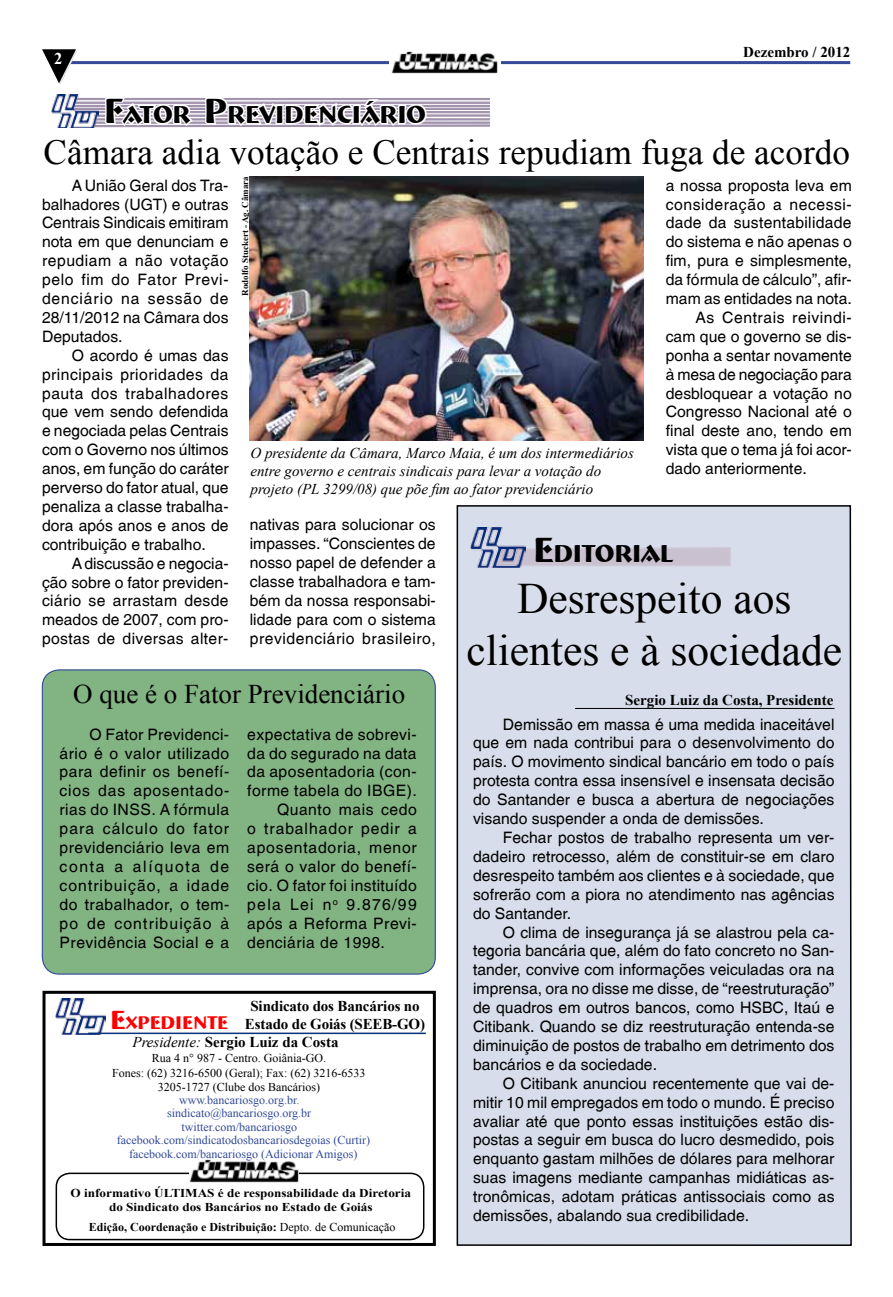
<style>
.page{position:relative;width:893px;height:1297px;background:#fff}
.page>*{position:absolute;margin:0;border:0;box-sizing:border-box;transform-origin:0 0}
.t1{font:43.5px/52.2px "Times New Roman";color:#000;text-align:center}
.t2{font:35.25px "Times New Roman";color:#000}
.t3{font:27px "Times New Roman";color:#000}
.t4{font:700 25.2px "Bremen BT";color:#000}
.t5{font:700 18.9px "Bremen BT";color:#f00}
.t6{font:700 16.5px "Times New Roman";color:#fff}
.t7{font:15.75px/18.9px "Switzerland Plain";color:#000;text-align:justify}
.t8{font:15.75px "Switzerland Plain";letter-spacing:.03em;color:#000}
.t9{font:15.75px "Switzerland Plain";letter-spacing:.02em;color:#000}
.t10{font:15.75px "Switzerland Plain";letter-spacing:.035em;color:#000}
.t11{font:15.75px "Switzerland Plain";letter-spacing:.045em;color:#000}
.t12{font:15.75px "Switzerland Plain";letter-spacing:.055em;color:#000}
.t13{font:15.75px "Switzerland Plain";letter-spacing:.08em;color:#000}
.t14{font:italic 15px/18px "Times New Roman";color:#000}
.t15{font:700 15px/18px "Times New Roman";color:#000;text-align:center}
.t16{font:12px "Times New Roman";color:#324a97}
.t17{font:12px/14.4px "Times New Roman";color:#000;text-align:center}
.t18{font:700 12px/14.4px "Times New Roman";color:#000;text-align:center;scale:1.1 1}
.t19{font:700 12px "Times New Roman";color:#000}
.t20{font:700 9px "Times New Roman";color:#000}
.s1{font-size:36px}
.s2{font-size:27px}
.s3{font-weight:400;font-style:italic}
.s4{font-weight:400}
</style>
<div class="page">
<hr style="left:70px;top:61px;width:780px;height:3px;background:#324a97">
<svg style="left:389px;top:61px;width:112px;height:7px"></svg>
<svg style="left:42px;top:49px;width:35px;height:36px"></svg>
<img style="left:391px;top:51px;width:106px;height:23px">
<div style="left:42px;top:670px;width:393px;height:304px;background:#82b382;border-radius:17px"></div>
<div style="left:42px;top:669px;width:394px;height:306px;border:1px solid #324a97;border-radius:17px"></div>
<div style="left:456px;top:505px;width:396px;height:741px;background:#d8ddeb"></div>
<svg style="left:526px;top:546px;width:206px;height:21px"></svg>
<img style="left:470px;top:528px;width:56px;height:40px">
<hr style="left:575px;top:708px;width:259px;height:1px;background:#000">
<div style="left:43px;top:991px;width:393px;height:255px;border:3px solid #000"></div>
<div style="left:56px;top:1172px;width:368px;height:68px;border:2px solid #000;border-radius:14px"></div>
<img style="left:55px;top:998px;width:50px;height:36px">
<img style="left:190px;top:1159px;width:109px;height:24px">
<hr style="left:88px;top:1032px;width:338px;height:2px;background:#002f79">
<svg style="left:98px;top:97px;width:392px;height:31px"></svg>
<img style="left:52px;top:94px;width:46px;height:34px">
<img style="left:250px;top:176px;width:394px;height:265px">
<p class="t6" style="left:54px;top:47px;width:10px">2</p>
<p class="t15" style="left:743px;top:43px;width:109px">Dezembro / 2012</p>
<h3 class="t4" style="left:104px;top:99px;width:324px"><span class="s1">F</span>ATOR <span class="s1">P</span>REVIDENCIÁRIO</h3>
<h2 class="t2" style="left:44px;top:128px;width:808px">Câmara adia votação e Centrais repudiam fuga de acordo</h2>
<p class="t7" style="left:42px;top:176px;width:188px;text-indent:30px">A União Geral dos Tra&shy;balhadores (UGT) e outras Centrais Sindicais emitiram nota em que denunciam e repudiam a não votação pelo fim do Fator Previ&shy;denciário na sessão de 28/11/2012 na Câmara dos Deputados.</p>
<p class="t7" style="left:42px;top:346px;width:188px;text-indent:30px">O acordo é umas das principais prioridades da pauta dos trabalhadores que vem sendo defendida e negociada pelas Centrais com o Governo nos últimos anos, em função do caráter perverso do fator atual, que penaliza a classe trabalha&shy;dora após anos e anos de contribuição e trabalho.</p>
<p class="t7" style="left:42px;top:554px;width:188px;text-indent:30px">A discussão e negocia&shy;ção sobre o fator previden&shy;ciário se arrastam desde meados de 2007, com pro&shy;postas de diversas alter-</p>
<p class="t20" style="left:239px;top:296px;width:121px;rotate:-90deg">Rodolfo Stuckert - Ag. Câmara</p>
<p class="t7" style="left:666px;top:176px;width:188px">a nossa proposta leva em</p>
<p class="t10" style="left:666px;top:195px;width:188px">consideração a necessi-</p>
<p class="t7" style="left:666px;top:213px;width:187px">dade da sustentabilidade</p>
<p class="t7" style="left:666px;top:232px;width:188px">do sistema e não apenas o</p>
<p class="t7" style="left:666px;top:251px;width:188px">fim, pura e simplesmente,</p>
<p class="t7" style="left:666px;top:270px;width:188px">da fórmula de cálculo”, afir-</p>
<p class="t7" style="left:666px;top:289px;width:188px">mam as entidades na nota.</p>
<p class="t10" style="left:695px;top:308px;width:158px">As Centrais reivindi-</p>
<p class="t7" style="left:666px;top:327px;width:188px">cam que o governo se dis-</p>
<p class="t7" style="left:666px;top:346px;width:188px">ponha a sentar novamente</p>
<p class="t7" style="left:666px;top:365px;width:188px">à mesa de negociação para</p>
<p class="t7" style="left:666px;top:383px;width:188px">desbloquear a votação no</p>
<p class="t7" style="left:666px;top:402px;width:188px">Congresso Nacional até o</p>
<p class="t7" style="left:666px;top:421px;width:188px">final deste ano, tendo em</p>
<p class="t7" style="left:666px;top:440px;width:188px">vista que o tema já foi acor-</p>
<p class="t7" style="left:666px;top:459px;width:143px">dado anteriormente.</p>
<p class="t14" style="left:250px;top:444px;width:385px">O presidente da Câmara, Marco Maia, é um dos intermediários entre governo e centrais sindicais para levar a votação do projeto (PL 3299/08) que põe fim ao fator previdenciário</p>
<p class="t7" style="left:250px;top:515px;width:188px">nativas para solucionar os impasses. “Conscientes de nosso papel de defender a classe trabalhadora e tam&shy;bém da nossa responsabi&shy;lidade para com o sistema previdenciário brasileiro,</p>
<h3 class="t3" style="left:73px;top:676px;width:334px">O que é o Fator Previdenciário</h3>
<h3 class="t4" style="left:533px;top:538px;width:141px"><span class="s1">E</span>DITORIAL</h3>
<h1 class="t1" style="left:466px;top:572px;width:377px">Desrespeito aos clientes e à sociedade</h1>
<p class="t15" style="left:625px;top:690px;width:210px">Sergio Luiz da Costa, Presidente</p>
<p class="t7" style="left:60px;top:724px;width:171px;text-indent:30px">O Fator Previdenci&shy;ário é o valor utilizado para definir os benefí&shy;cios das aposentado&shy;rias do INSS. A fórmula para cálculo do fator previdenciário leva em conta a alíquota de contribuição, a idade do trabalhador, o tem&shy;po de contribuição à Previdência Social e a</p>
<p class="t8" style="left:247px;top:725px;width:171px">expectativa de sobrevi-</p>
<p class="t9" style="left:247px;top:744px;width:171px">da do segurado na data</p>
<p class="t8" style="left:247px;top:762px;width:171px">da aposentadoria (con-</p>
<p class="t8" style="left:247px;top:781px;width:171px">forme tabela do IBGE).</p>
<p class="t8" style="left:277px;top:800px;width:141px">Quanto mais cedo</p>
<p class="t12" style="left:247px;top:819px;width:171px">o trabalhador pedir a</p>
<p class="t11" style="left:247px;top:838px;width:171px">aposentadoria, menor</p>
<p class="t8" style="left:247px;top:857px;width:171px">será o valor do benefí-</p>
<p class="t9" style="left:247px;top:876px;width:171px">cio. O fator foi instituído</p>
<p class="t13" style="left:247px;top:895px;width:171px">pela Lei n<sup>o</sup> 9.876/99</p>
<p class="t8" style="left:247px;top:914px;width:171px">após a Reforma Previ-</p>
<p class="t8" style="left:247px;top:933px;width:139px">denciária de 1998.</p>
<p class="t15" style="left:245px;top:997px;width:182px">Sindicato dos Bancários no<br>Estado de Goiás (SEEB-GO)</p>
<p class="t5" style="left:110px;top:1011px;width:119px"><span class="s2">E</span>XPEDIENTE</p>
<p class="t15" style="left:133px;top:1033px;width:208px"><span class="s3">Presidente:</span> Sergio Luiz da Costa</p>
<p class="t17" style="left:112px;top:1051px;width:255px">Rua 4 n° 987 - Centro. Goiânia-GO.<br>Fones: (62) 3216-6500 (Geral); Fax: (62) 3216-6533<br>3205-1727 (Clube dos Bancários)</p>
<p class="t16" style="left:179px;top:1091px;width:122px">www.bancariosgo.org.br.</p>
<p class="t16" style="left:167px;top:1105px;width:146px">sindicato@bancariosgo.org.br</p>
<p class="t16" style="left:181px;top:1118px;width:117px">twitter.com/bancariosgo</p>
<p class="t16" style="left:117px;top:1132px;width:255px">facebook.com/sindicatodosbancariosdegoias (Curtir)</p>
<p class="t16" style="left:129px;top:1145px;width:230px">facebook.com/bancariosgo (Adicionar Amigos)</p>
<p class="t18" style="left:71px;top:1185px;width:311px">O informativo ÚLTIMAS é de responsabilidade da Diretoria do Sindicato dos Bancários no Estado de Goiás</p>
<p class="t19" style="left:89px;top:1218px;width:308px">Edição, Coordenação e Distribuição: <span class="s4">Depto. de Comunicação</span></p>
<p class="t7" style="left:473px;top:714px;width:363px;text-indent:30px">Demissão em massa é uma medida inaceitável que em nada contribui para o desenvolvimento do país. O movimento sindical bancário em todo o país protesta contra essa insensível e insensata decisão do Santander e busca a abertura de negociações visando suspender a onda de demissões.</p>
<p class="t7" style="left:473px;top:828px;width:363px;text-indent:30px">Fechar postos de trabalho representa um ver&shy;dadeiro retrocesso, além de constituir-se em claro desrespeito também aos clientes e à sociedade, que sofrerão com a piora no atendimento nas agências do Santander.</p>
<p class="t7" style="left:473px;top:922px;width:363px;text-indent:30px">O clima de insegurança já se alastrou pela ca&shy;tegoria bancária que, além do fato concreto no San&shy;tander, convive com informações veiculadas ora na imprensa, ora no disse me disse, de “reestruturação” de quadros em outros bancos, como HSBC, Itaú e Citibank. Quando se diz reestruturação entenda-se diminuição de postos de trabalho em detrimento dos bancários e da sociedade.</p>
<p class="t7" style="left:473px;top:1073px;width:363px;text-indent:30px">O Citibank anunciou recentemente que vai de&shy;mitir 10 mil empregados em todo o mundo. É preciso avaliar até que ponto essas instituições estão dis&shy;postas a seguir em busca do lucro desmedido, pois enquanto gastam milhões de dólares para melhorar suas imagens mediante campanhas midiáticas as&shy;tronômicas, adotam práticas antissociais como as demissões, abalando sua credibilidade.</p>
</div>
